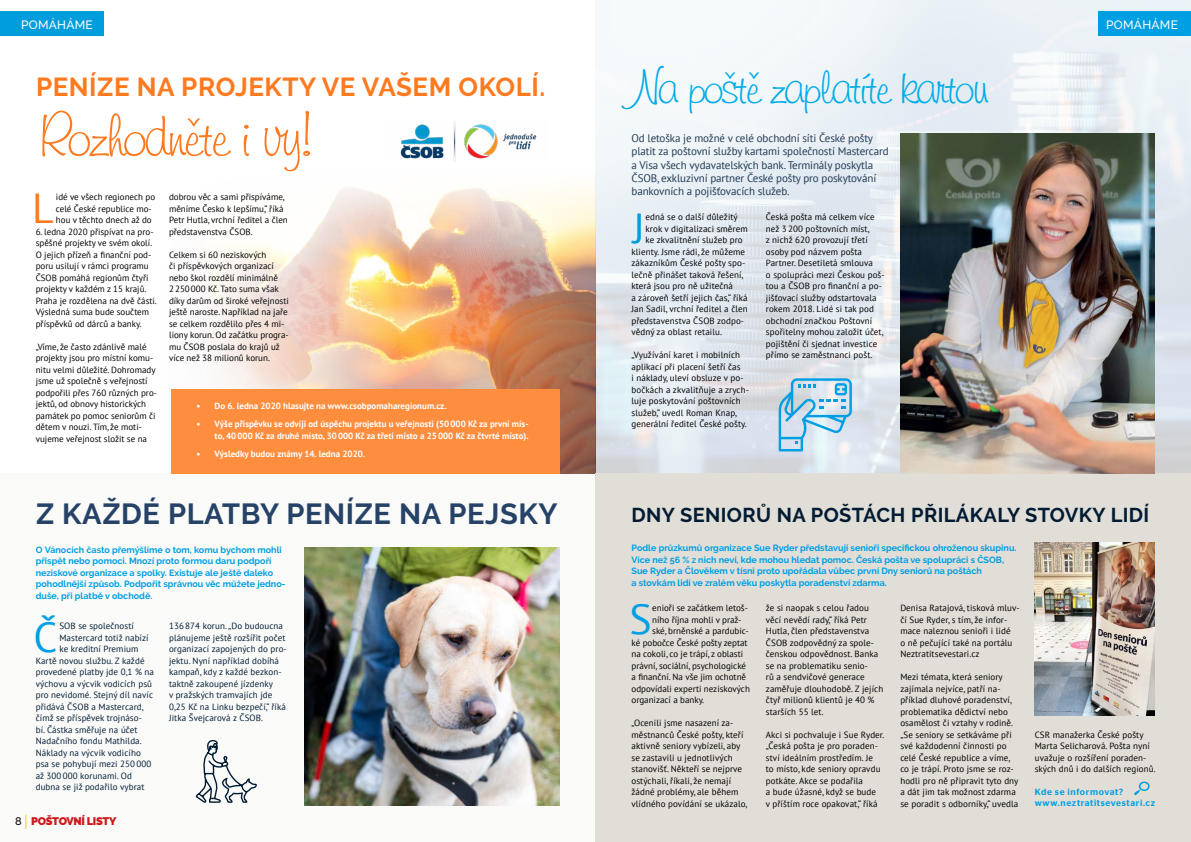
<style>
.page{position:relative;width:1191px;height:842px;background:#fff}
.page>*{position:absolute;margin:0;border:0;box-sizing:border-box;transform-origin:0 0}
.t1{font:57px "Freehand 591 BTCE Regular A";letter-spacing:-.06em;color:#ff7a1f}
.t2{font:47px "Freehand 591 BTCE Regular A";letter-spacing:-.06em;color:#00abe9}
.t3{font:41.9px "PT Sans";color:#009fe3}
.t4{font:41.9px "PT Sans";color:#ff7a1f}
.t5{font:41.9px "PT Sans";color:#009ddc}
.t6{font:700 29px "Raleway";letter-spacing:.02em;color:#264267}
.t7{font:700 26px "Raleway";letter-spacing:.02em;color:#ff7a1f}
.t8{font:700 20px "Raleway";letter-spacing:.02em;color:#001b32}
.t9{font:500 12px "Raleway";letter-spacing:.02em;color:#fff}
.t10{font:11px/13.2px "PT Sans";letter-spacing:-.01em;color:#203953}
.t11{font:900 11px "Raleway";letter-spacing:-.03em;color:#cd171a}
.t12{font:9px/11.5px "PT Sans";letter-spacing:.01em;color:#000}
.t13{font:9px/11.5px "PT Sans";letter-spacing:.01em;color:#001b32}
.t14{font:700 9px/11.5px "Raleway";color:#009fe3}
.t15{font:700 9px/12px "PT Sans";color:#fff;text-align:right}
.Normální{font:500 9px "Stag Sans";letter-spacing:.065em;color:#009fe3}
.s1{font-weight:500;color:#000}
</style>
<div class="page">
<div style="left:0;top:473px;width:595px;height:369px;background:#f9f9f8"></div>
<img style="left:595px;top:0;width:596px;height:473px">
<svg style="left:25px;top:815px;width:1px;height:14px"></svg>
<div style="left:0;top:12px;width:104px;height:24px;background:#009ddc"></div>
<div style="left:1098px;top:12px;width:93px;height:24px;background:#009fe3"></div>
<img style="left:304px;top:548px;width:255px;height:257px">
<img style="left:209px;top:173px;width:387px;height:300px">
<div style="left:595px;top:474px;width:596px;height:368px;background:#e1ddd7"></div>
<img style="left:1034px;top:543px;width:121px;height:172px">
<img style="left:900px;top:134px;width:255px;height:340px">
<svg style="left:1134px;top:781px;width:15px;height:14px"></svg>
<div style="left:171px;top:389px;width:388px;height:84px;background:#ff8d3e"></div>
<img style="left:400px;top:120px;width:137px;height:42px">
<svg style="left:778px;top:378px;width:74px;height:73px;background:#a8d3e9"></svg>
<svg style="left:195px;top:740px;width:62px;height:63px"></svg>
<p class="t9" style="left:21px;top:17px;width:73px">POMÁHÁME</p>
<p class="t9" style="left:1106px;top:17px;width:73px">POMÁHÁME</p>
<p class="t7" style="left:36px;top:72px;width:511px">PENÍZE NA PROJEKTY VE VAŠEM OKOLÍ.</p>
<p class="t1" style="left:36px;top:101px;width:280px">Rozhodněte i vy!</p>
<p class="t4" style="left:32px;top:182px;width:23px">L</p>
<p class="t12" style="left:56px;top:191px;width:101px">idé ve všech regionech po celé České republice mo&shy;hou v těchto dnech až do</p>
<p class="t12" style="left:36px;top:226px;width:123px">6. ledna 2020 přispívat na pro&shy;spěšné projekty ve svém okolí.<br>O jejich přízeň a finanční pod&shy;poru usilují v rámci programu<br>ČSOB pomáhá regionům čtyři projekty v každém z 15 krajů.<br>Praha je rozdělena na dvě části.<br>Výsledná suma bude součtem příspěvků od dárců a banky.</p>
<p class="t12" style="left:36px;top:341px;width:123px">„Víme, že často zdánlivě malé projekty jsou pro místní komu&shy;nitu velmi důležité. Dohromady jsme už společně s veřejností podpořili přes 760 různých pro&shy;jektů, od obnovy historických památek po pomoc seniorům či dětem v nouzi. Tím, že moti&shy;vujeme veřejnost složit se na</p>
<p class="t12" style="left:169px;top:191px;width:120px">dobrou věc a sami přispíváme, měníme Česko k lepšímu,“ říká<br>Petr Hutla, vrchní ředitel a člen představenstva ČSOB.</p>
<p class="t12" style="left:169px;top:249px;width:121px">Celkem si 60 neziskových<br>či příspěvkových organizací nebo škol rozdělí minimálně<br>2250000 Kč. Tato suma však díky darům od široké veřejnosti ještě naroste. Například na jaře se celkem rozdělilo přes 4 mi&shy;liony korun. Od začátku progra&shy;mu ČSOB poslala do krajů už více než 38 milionů korun.</p>
<p class="t15" style="left:197px;top:400px;width:251px">• Do 6. ledna 2020 hlasujte na www.csobpomaharegionum.cz.</p>
<p class="t15" style="left:197px;top:418px;width:333px">• Výše příspěvku se odvíjí od úspěchu projektu u veřejnosti (50000 Kč za první mís&shy;to, 40000 Kč za druhé místo, 30000 Kč za třetí místo a 25000 Kč za čtvrté místo).</p>
<p class="t15" style="left:197px;top:447px;width:170px">• Výsledky budou známy 14. ledna 2020.</p>
<p class="t6" style="left:36px;top:497px;width:523px">Z KAŽDÉ PLATBY PENÍZE NA PEJSKY</p>
<p class="t14" style="left:36px;top:544px;width:251px">O Vánocích často přemýšlíme o tom, komu bychom mohli přispět nebo pomoci. Mnozí proto formou daru podpoří neziskové organizace a spolky. Existuje ale ještě daleko pohodlnější způsob. Podpořit správnou věc můžete jedno&shy;duše, při platbě v obchodě.</p>
<p class="t3" style="left:33px;top:610px;width:25px">Č</p>
<p class="t13" style="left:59px;top:620px;width:76px">SOB se společností</p>
<p class="t13" style="left:59px;top:631px;width:91px">Mastercard totiž nabízí</p>
<p class="t13" style="left:59px;top:643px;width:81px">ke kreditní Premium</p>
<p class="t13" style="left:36px;top:654px;width:110px">Kartě novou službu. Z každé</p>
<p class="t13" style="left:36px;top:666px;width:120px">provedené platby jde 0,1 % na</p>
<p class="t13" style="left:36px;top:677px;width:118px">výchovu a výcvik vodicích psů</p>
<p class="t13" style="left:36px;top:689px;width:119px">pro nevidomé. Stejný díl navíc</p>
<p class="t13" style="left:36px;top:700px;width:109px">přidává ČSOB a Mastercard,</p>
<p class="t13" style="left:36px;top:712px;width:108px">čímž se příspěvek trojnáso-</p>
<p class="t13" style="left:36px;top:723px;width:103px">bí. Částka směřuje na účet</p>
<p class="t13" style="left:36px;top:735px;width:107px">Nadačního fondu Mathilda.</p>
<p class="t13" style="left:36px;top:746px;width:107px">Náklady na výcvik vodicího</p>
<p class="t13" style="left:36px;top:758px;width:117px">psa se pohybují mezi 250 000</p>
<p class="t13" style="left:36px;top:769px;width:98px">až 300 000 korunami. Od</p>
<p class="t13" style="left:36px;top:781px;width:110px">dubna se již podařilo vybrat</p>
<p class="t11" style="left:15px;top:815px;width:103px"><span class="s1">8</span> POŠTOVNÍ LISTY</p>
<p class="t13" style="left:169px;top:620px;width:119px">136 874 korun. „Do budoucna plánujeme ještě rozšířit počet organizací zapojených do pro&shy;jektu. Nyní například dobíhá kampaň, kdy z každé bezkon&shy;taktně zakoupené jízdenky<br>v pražských tramvajích jde<br>0,25 Kč na Linku bezpečí,“ říká<br>Jitka Švejcarová z ČSOB.</p>
<p class="t2" style="left:631px;top:58px;width:359px">Na poště zaplatíte kartou</p>
<p class="t10" style="left:631px;top:131px;width:258px">Od letoška je možné v celé obchodní síti České pošty platit za poštovní služby kartami společností Mastercard a Visa všech vydavatelských bank. Terminály poskytla ČSOB, exkluzivní partner České pošty pro poskytování bankovních a pojišťovacích služeb.</p>
<p class="t5" style="left:633px;top:201px;width:14px">J</p>
<p class="t12" style="left:645px;top:211px;width:94px">edná se o další důležitý</p>
<p class="t12" style="left:645px;top:222px;width:104px">krok v digitalizaci směrem</p>
<p class="t12" style="left:645px;top:234px;width:99px">ke zkvalitnění služeb pro</p>
<p class="t12" style="left:631px;top:245px;width:115px">klienty. Jsme rádi, že můžeme</p>
<p class="t12" style="left:631px;top:257px;width:115px">zákazníkům České pošty spo-</p>
<p class="t12" style="left:631px;top:268px;width:113px">lečně přinášet taková řešení,</p>
<p class="t12" style="left:631px;top:280px;width:103px">která jsou pro ně užitečná</p>
<p class="t12" style="left:631px;top:291px;width:118px">a zároveň šetří jejich čas,“ říká</p>
<p class="t12" style="left:631px;top:303px;width:118px">Jan Sadil, vrchní ředitel a člen</p>
<p class="t12" style="left:631px;top:314px;width:114px">představenstva ČSOB zodpo-</p>
<p class="t12" style="left:631px;top:326px;width:92px">vědný za oblast retailu.</p>
<p class="t12" style="left:631px;top:349px;width:119px">„Využívání karet i mobilních aplikací při placení šetří čas<br>i náklady, uleví obsluze v po&shy;bočkách a zkvalitňuje a zrych&shy;luje poskytování poštovních služeb,“ uvedl Roman Knap, generální ředitel České pošty.</p>
<p class="t12" style="left:766px;top:211px;width:120px">Česká pošta má celkem více než 3 200 poštovních míst,<br>z nichž 620 provozují třetí osoby pod názvem pošta<br>Partner. Desetiletá smlouva<br>o spolupráci mezi Českou poš&shy;tou a ČSOB pro finanční a po&shy;jišťovací služby odstartovala rokem 2018. Lidé si tak pod obchodní značkou Poštovní spořitelny mohou založit účet, pojištění či sjednat investice přímo se zaměstnanci pošt.</p>
<p class="t8" style="left:631px;top:503px;width:519px">DNY SENIORŮ NA POŠTÁCH PŘILÁKALY STOVKY LIDÍ</p>
<p class="t14" style="left:631px;top:542px;width:386px">Podle průzkumů organizace Sue Ryder představují senioři specifickou ohroženou skupinu.<br>Více než 56 % z nich neví, kde mohou hledat pomoc. Česká pošta ve spolupráci s ČSOB, Sue Ryder a Člověkem v tísni proto upořádala vůbec první Dny seniorů na poštách<br>a stovkám lidí ve zralém věku poskytla poradenství zdarma.</p>
<p class="t3" style="left:629px;top:592px;width:24px">S</p>
<p class="t12" style="left:652px;top:602px;width:97px">enioři se začátkem letoš-</p>
<p class="t12" style="left:652px;top:613px;width:91px">ního října mohli v praž-</p>
<p class="t12" style="left:652px;top:625px;width:98px">ské, brněnské a pardubic-</p>
<p class="t12" style="left:631px;top:636px;width:118px">ké pobočce České pošty zeptat</p>
<p class="t12" style="left:631px;top:648px;width:113px">na cokoli, co je trápí, z oblasti</p>
<p class="t12" style="left:631px;top:659px;width:116px">právní, sociální, psychologické</p>
<p class="t12" style="left:631px;top:671px;width:116px">a finanční. Na vše jim ochotně</p>
<p class="t12" style="left:631px;top:682px;width:120px">odpovídali experti neziskových</p>
<p class="t12" style="left:631px;top:694px;width:74px">organizací a banky.</p>
<p class="t12" style="left:631px;top:717px;width:117px">„Ocenili jsme nasazení za&shy;městnanců České pošty, kteří aktivně seniory vybízeli, aby se zastavili u jednotlivých stanovišť. Někteří se nejprve ostýchali, říkali, že nemají žádné problémy, ale během vlídného povídání se ukázalo,</p>
<p class="t12" style="left:766px;top:602px;width:119px">že si naopak s celou řadou věcí nevědí rady,“ říká Petr<br>Hutla, člen představenstva<br>ČSOB zodpovědný za spole&shy;čenskou odpovědnost. Banka se na problematiku senio-<br>rů a sendvičové generace zaměřuje dlouhodobě. Z jejích čtyř milionů klientů je 40 % starších 55 let.</p>
<p class="t12" style="left:766px;top:728px;width:120px">Akci si pochvaluje i Sue Ryder. „Česká pošta je pro poraden&shy;ství ideálním prostředím. Je<br>to místo, kde seniory opravdu potkáte. Akce se podařila<br>a bude úžasné, když se bude<br>v příštím roce opakovat,“ říká</p>
<p class="t12" style="left:900px;top:602px;width:121px">Denisa Ratajová, tisková mluv&shy;čí Sue Ryder, s tím, že infor&shy;mace naleznou senioři i lidé<br>o ně pečující také na portálu<br>Neztratitsevestari.cz</p>
<p class="t12" style="left:900px;top:671px;width:120px">Mezi témata, která seniory zajímala nejvíce, patří na&shy;příklad dluhové poradenství, problematika dědictví nebo osamělost či vztahy v rodině. „Se seniory se setkáváme při své každodenní činnosti po celé České republice a víme, co je trápí. Proto jsme se roz&shy;hodli pro ně připravit tyto dny a dát jim tak možnost zdarma se poradit s odborníky,“ uvedla</p>
<p class="t12" style="left:1034px;top:728px;width:122px">CSR manažerka České pošty<br>Marta Selicharová. Pošta nyní uvažuje o rozšíření poraden&shy;ských dnů i do dalších regionů.</p>
<p class="Normální" style="left:1034px;top:787px;width:90px">Kde se informovat?</p>
<p class="Normální" style="left:1034px;top:798px;width:122px">www.neztratitsevestari.cz</p>
</div>
